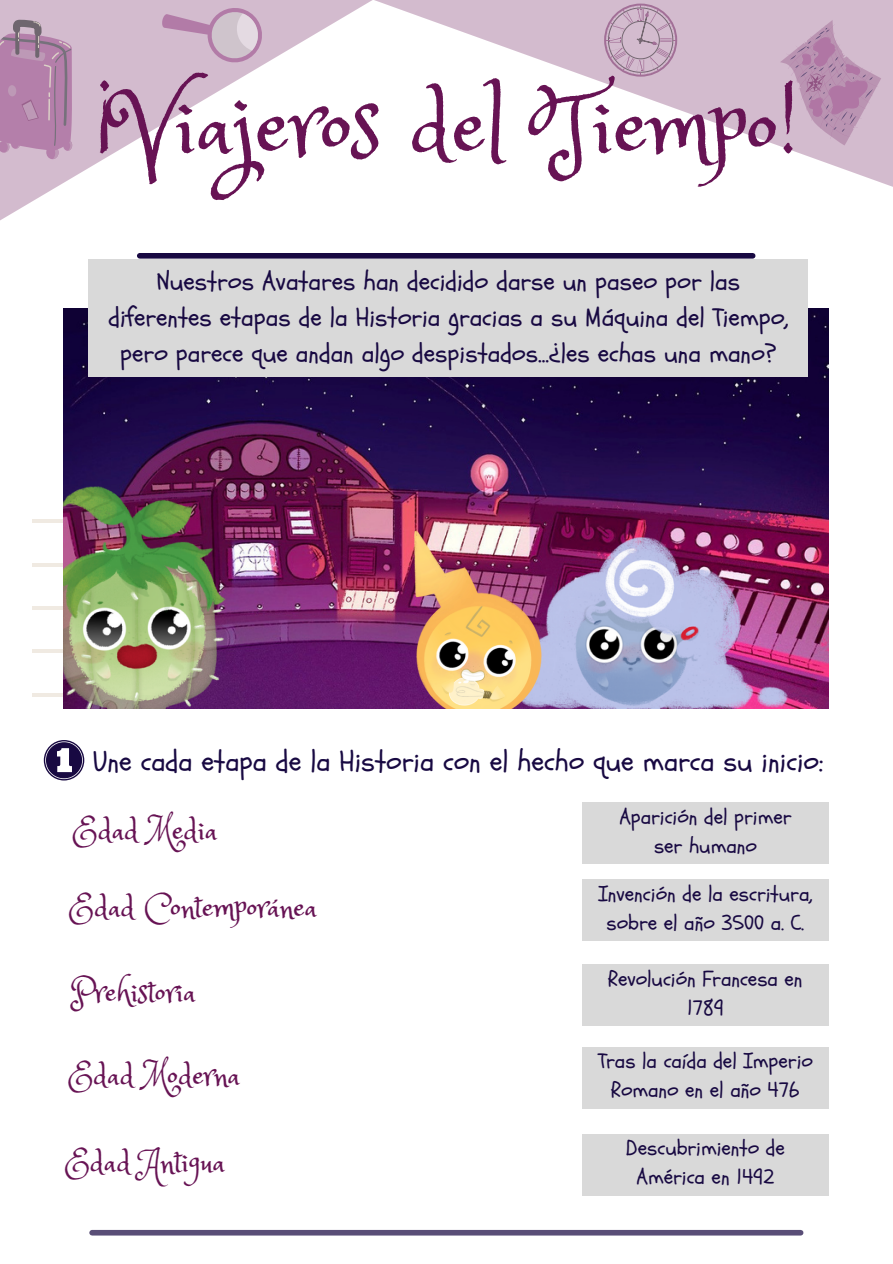
<style>
.page{position:relative;width:893px;height:1264px;background:#fff}
.page>*{position:absolute;margin:0;border:0;box-sizing:border-box;transform-origin:0 0}
.t1{font:94.65px "Princess Sofia";color:#671354}
.t2{font:31.65px "Princess Sofia";color:#671354}
.t3{font:28.95px "Schoolbell";color:#180942}
.t4{font:25.95px/36px "Schoolbell";color:#180942;text-align:center}
.t5{font:21.45px/29.2px "Schoolbell";color:#180942;text-align:center}
</style>
<div class="page">
<hr style="left:32px;top:519px;width:341px;height:4px;background:#f0eae2">
<hr style="left:32px;top:563px;width:341px;height:3px;background:#b1926a">
<hr style="left:32px;top:606px;width:341px;height:3px;background:#b1926a">
<hr style="left:32px;top:649px;width:341px;height:4px;background:#f0eae2">
<hr style="left:32px;top:693px;width:341px;height:3px;background:#b1926a">
<img style="left:64px;top:309px;width:764px;height:399px">
<div style="left:89px;top:258px;width:719px;height:118px;background:#d9d9d9"></div>
<img style="left:582px;top:525px;width:226px;height:183px">
<img style="left:365px;top:519px;width:217px;height:189px">
<img style="left:64px;top:471px;width:180px;height:237px">
<svg style="left:0;top:0;width:299px;height:299px"></svg>
<svg style="left:299px;top:0;width:593px;height:259px"></svg>
<svg style="left:604px;top:4px;width:73px;height:73px;background:#c5aabf"></svg>
<svg style="left:780px;top:20px;width:101px;height:125px;background:#c4a2bd"></svg>
<svg style="left:44px;top:740px;width:40px;height:40px"></svg>
<div style="left:582px;top:802px;width:246px;height:62px;background:#d9d9d9"></div>
<div style="left:582px;top:879px;width:246px;height:62px;background:#d9d9d9"></div>
<div style="left:582px;top:964px;width:246px;height:62px;background:#d9d9d9"></div>
<div style="left:582px;top:1046px;width:246px;height:62px;background:#d9d9d9"></div>
<div style="left:582px;top:1133px;width:246px;height:62px;background:#d9d9d9"></div>
<div style="left:92px;top:1229px;width:708px;height:6px;background:#594e77"></div>
<div style="left:140px;top:253px;width:612px;height:5px;background:#180942"></div>
<svg style="left:157px;top:0;width:110px;height:67px;background:#ceb4c8"></svg>
<svg style="left:0;top:19px;width:72px;height:140px;background:#b489ac"></svg>
<p class="t1" style="left:94px;top:63px;width:706px">¡Viajeros del Tiempo!</p>
<p class="t4" style="left:108px;top:264px;width:681px">Nuestros Avatares han decidido darse un paseo por las diferentes etapas de la Historia gracias a su Máquina del Tiempo, pero parece que andan algo despistados...¿les echas una mano?</p>
<p class="t3" style="left:94px;top:742px;width:731px">Une cada etapa de la Historia con el hecho que marca su inicio:</p>
<p class="t2" style="left:72px;top:810px;width:147px">Edad Media</p>
<p class="t5" style="left:619px;top:802px;width:174px">Aparición del primer ser humano</p>
<p class="t2" style="left:68px;top:887px;width:250px">Edad Contemporánea</p>
<p class="t5" style="left:598px;top:879px;width:215px">Invención de la escritura, sobre el año 3500 a. C.</p>
<p class="t2" style="left:71px;top:972px;width:127px">Prehistoria</p>
<p class="t2" style="left:68px;top:1054px;width:174px">Edad Moderna</p>
<p class="t2" style="left:64px;top:1141px;width:162px">Edad Antigua</p>
<p class="t5" style="left:608px;top:964px;width:196px">Revolución Francesa en<br>1789</p>
<p class="t5" style="left:598px;top:1046px;width:216px">Tras la caída del Imperio<br>Romano en el año 476</p>
<p class="t5" style="left:626px;top:1133px;width:160px">Descubrimiento de<br>América en 1492</p>
</div>
